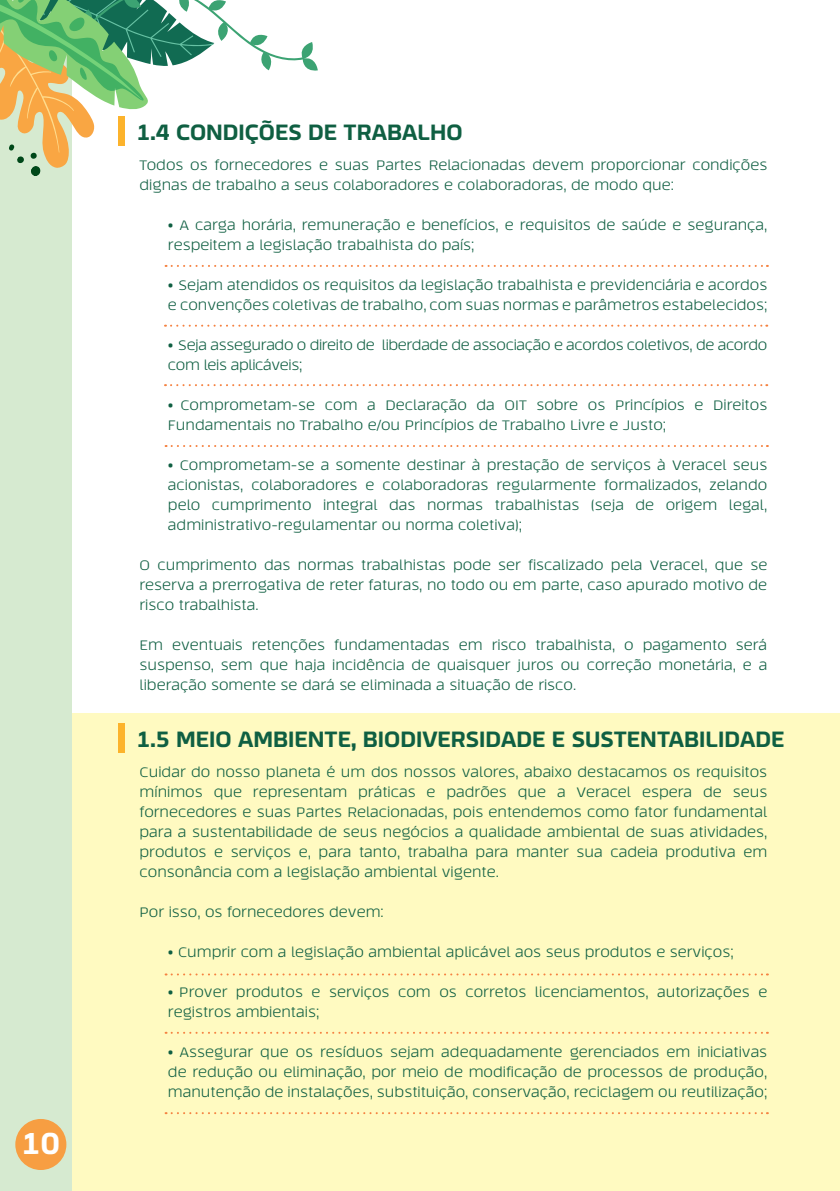
<style>
.page{position:relative;width:840px;height:1191px;background:#fff}
.page>*{position:absolute;margin:0;border:0;box-sizing:border-box;transform-origin:0 0}
.t1{font:800 30px "Tecna";color:#fff}
.t2{font:800 22px "Tecna";color:#0f5f42}
.t3{font:300 14px/20px "Tecna";color:#0f5f42;text-align:justify}
.t4{font:300 14px/20px "Tecna";letter-spacing:-.025em;color:#0f5f42}
</style>
<div class="page">
<div style="left:1px;top:713px;width:838px;height:478px;background:#fffac1"></div>
<div style="left:0;top:2px;width:71px;height:1189px;background:#d6ead0"></div>
<svg style="left:0;top:0;width:317px;height:176px"></svg>
<div style="left:15px;top:1119px;width:51px;height:51px;background:#f79e42;border-radius:50%"></div>
<svg style="left:165px;top:445px;width:602px;height:2px"></svg>
<svg style="left:165px;top:384px;width:601px;height:2px"></svg>
<svg style="left:165px;top:325px;width:601px;height:2px"></svg>
<svg style="left:165px;top:265px;width:602px;height:2px"></svg>
<div style="left:118px;top:723px;width:7px;height:29px;background:#fcb32c"></div>
<div style="left:118px;top:116px;width:7px;height:29px;background:#fcb32c"></div>
<svg style="left:165px;top:1031px;width:602px;height:2px"></svg>
<svg style="left:165px;top:1112px;width:602px;height:2px"></svg>
<svg style="left:165px;top:973px;width:602px;height:2px"></svg>
<p class="t1" style="left:22px;top:1124px;width:39px">10</p>
<p class="t2" style="left:137px;top:118px;width:327px">1.4 CONDIÇÕES DE TRABALHO</p>
<p class="t3" style="left:139px;top:155px;width:629px">Todos os fornecedores e suas Partes Relacionadas devem proporcionar condições dignas de trabalho a seus colaboradores e colaboradoras, de modo que:</p>
<p class="t3" style="left:168px;top:215px;width:600px">• A carga horária, remuneração e benefícios, e requisitos de saúde e segurança, respeitem a legislação trabalhista do país;</p>
<p class="t3" style="left:168px;top:275px;width:600px">• Sejam atendidos os requisitos da legislação trabalhista e previdenciária e acordos e convenções coletivas de trabalho, com suas normas e parâmetros estabelecidos;</p>
<p class="t4" style="left:168px;top:335px;width:600px">• Seja assegurado o direito de liberdade de associação e acordos coletivos, de acordo com leis aplicáveis;</p>
<p class="t3" style="left:168px;top:395px;width:600px">• Comprometam-se com a Declaração da OIT sobre os Princípios e Direitos<br>Fundamentais no Trabalho e/ou Princípios de Trabalho Livre e Justo;</p>
<p class="t3" style="left:168px;top:455px;width:600px">• Comprometam-se a somente destinar à prestação de serviços à Veracel seus acionistas, colaboradores e colaboradoras regularmente formalizados, zelando pelo cumprimento integral das normas trabalhistas (seja de origem legal, administrativo-regulamentar ou norma coletiva);</p>
<p class="t3" style="left:139px;top:555px;width:629px">O cumprimento das normas trabalhistas pode ser fiscalizado pela Veracel, que se reserva a prerrogativa de reter faturas, no todo ou em parte, caso apurado motivo de risco trabalhista.</p>
<p class="t3" style="left:139px;top:635px;width:629px">Em eventuais retenções fundamentadas em risco trabalhista, o pagamento será suspenso, sem que haja incidência de quaisquer juros ou correção monetária, e a liberação somente se dará se eliminada a situação de risco.</p>
<p class="t2" style="left:137px;top:724px;width:649px">1.5 MEIO AMBIENTE, BIODIVERSIDADE E SUSTENTABILIDADE</p>
<p class="t3" style="left:139px;top:762px;width:629px">Cuidar do nosso planeta é um dos nossos valores, abaixo destacamos os requisitos mínimos que representam práticas e padrões que a Veracel espera de seus fornecedores e suas Partes Relacionadas, pois entendemos como fator fundamental para a sustentabilidade de seus negócios a qualidade ambiental de suas atividades, produtos e serviços e, para tanto, trabalha para manter sua cadeia produtiva em consonância com a legislação ambiental vigente.</p>
<p class="t3" style="left:139px;top:902px;width:245px">Por isso, os fornecedores devem:</p>
<p class="t3" style="left:168px;top:942px;width:567px">• Cumprir com a legislação ambiental aplicável aos seus produtos e serviços;</p>
<p class="t3" style="left:168px;top:982px;width:600px">• Prover produtos e serviços com os corretos licenciamentos, autorizações e registros ambientais;</p>
<p class="t3" style="left:168px;top:1042px;width:600px">• Assegurar que os resíduos sejam adequadamente gerenciados em iniciativas de redução ou eliminação, por meio de modificação de processos de produção, manutenção de instalações, substituição, conservação, reciclagem ou reutilização;</p>
</div>
